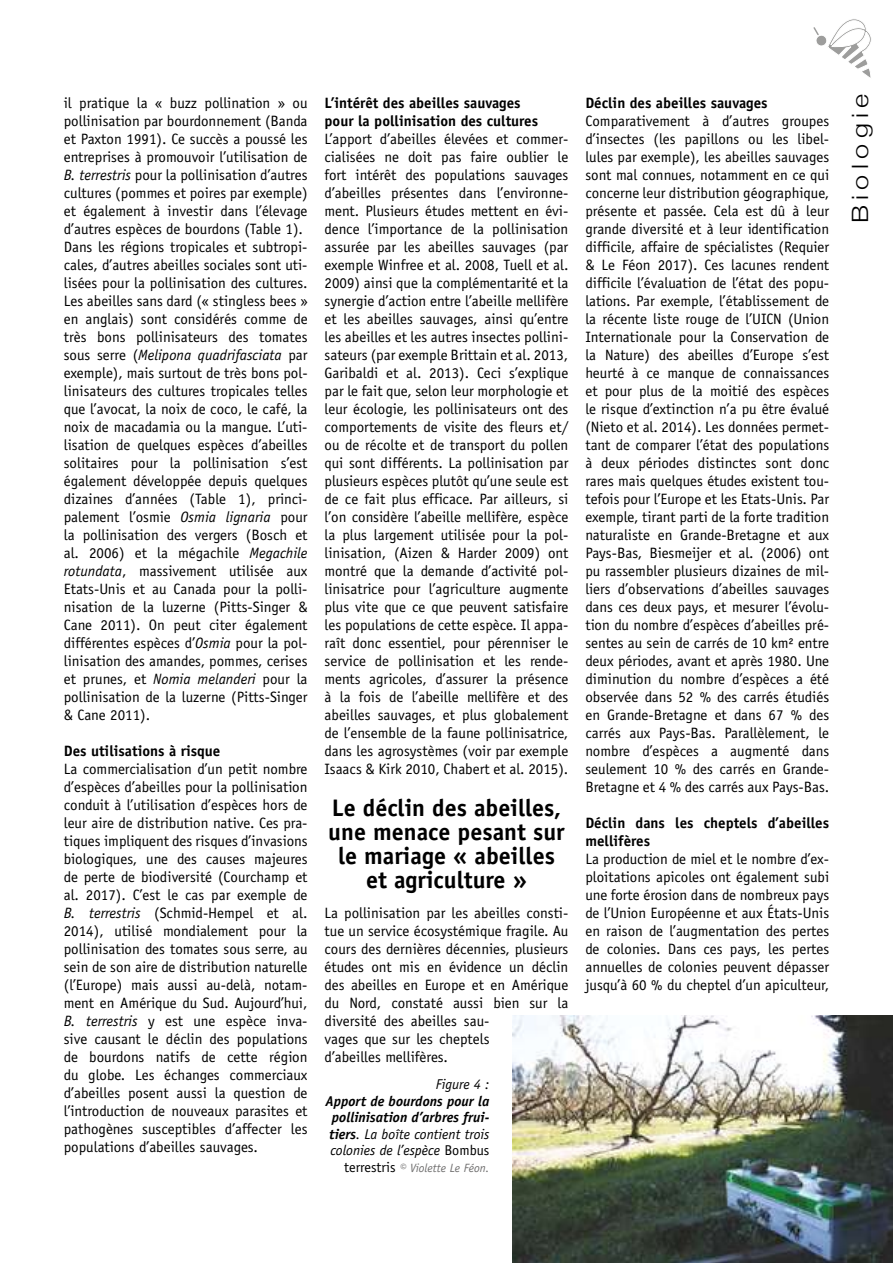
<style>
.page{position:relative;width:893px;height:1263px;background:#fff}
.page>*{position:absolute;margin:0;border:0;box-sizing:border-box;transform-origin:0 0}
.t1{font:700 24px/24px "Officina Sans";color:#000;text-align:center}
.t2{font:300 22.5px "Helvetica Neue";letter-spacing:.2em;color:#000;scale:1.2 1}
.t3{font:15px/18px "Officina Sans";color:#000;text-align:justify}
.t4{font:700 15px/18px "Officina Sans";color:#000}
.t5{font:italic 700 14.25px/16.5px "Officina Sans";color:#000;text-align:justify}
.t6{font:italic 14.25px "Officina Sans";color:#000}
.t7{font:italic 12px "Officina Sans";color:#706f6f}
.s1{font-style:italic}
.s2{font-weight:400}
.s3{font-weight:400;font-style:normal}
.s4{font-style:normal;font-size:14.25px;color:#000}
</style>
<div class="page">
<svg style="left:813px;top:19px;width:58px;height:59px"></svg>
<img style="left:512px;top:1015px;width:381px;height:248px">
<p class="t3" style="left:64px;top:94px;width:245px;text-align:left">il pratique la « buzz pollination » ou pollinisation par bourdonnement (Banda et Paxton 1991). Ce succès a poussé les entreprises à promouvoir l’utilisation de <span class="s1">B. terrestris</span> pour la pollinisation d’autres cultures (pommes et poires par exemple) et également à investir dans l’élevage d’autres espèces de bourdons (Table 1).<br>Dans les régions tropicales et subtropi&shy;cales, d’autres abeilles sociales sont uti&shy;lisées pour la pollinisation des cultures.<br>Les abeilles sans dard (« stingless bees » en anglais) sont considérés comme de très bons pollinisateurs des tomates sous serre (<span class="s1">Melipona quadrifasciata</span> par exemple), mais surtout de très bons pol&shy;linisateurs des cultures tropicales telles que l’avocat, la noix de coco, le café, la noix de macadamia ou la mangue. L’uti&shy;lisation de quelques espèces d’abeilles solitaires pour la pollinisation s’est également développée depuis quelques dizaines d’années (Table 1), princi&shy;palement l’osmie <span class="s1">Osmia lignaria</span> pour la pollinisation des vergers (Bosch et al. 2006) et la mégachile <span class="s1">Megachile rotundata</span>, massivement utilisée aux Etats-Unis et au Canada pour la polli&shy;nisation de la luzerne (Pitts-Singer &amp; Cane 2011). On peut citer également différentes espèces d’<span class="s1">Osmia</span> pour la pol&shy;linisation des amandes, pommes, cerises et prunes, et <span class="s1">Nomia melanderi</span> pour la pollinisation de la luzerne (Pitts-Singer &amp; Cane 2011).</p>
<p class="t4" style="left:64px;top:742px;width:158px">Des utilisations à risque</p>
<p class="t3" style="left:64px;top:760px;width:245px">La commercialisation d’un petit nombre d’espèces d’abeilles pour la pollinisation conduit à l’utilisation d’espèces hors de leur aire de distribution native. Ces pra&shy;tiques impliquent des risques d’invasions biologiques, une des causes majeures de perte de biodiversité (Courchamp et al. 2017). C’est le cas par exemple de <span class="s1">B. terrestris</span> (Schmid-Hempel et al.<br>2014), utilisé mondialement pour la pollinisation des tomates sous serre, au sein de son aire de distribution naturelle (l’Europe) mais aussi au-delà, notam&shy;ment en Amérique du Sud. Aujourd’hui, <span class="s1">B. terrestris</span> y est une espèce inva&shy;sive causant le déclin des populations de bourdons natifs de cette région du globe. Les échanges commerciaux d’abeilles posent aussi la question de l’introduction de nouveaux parasites et pathogènes susceptibles d’affecter les populations d’abeilles sauvages.</p>
<p class="t4" style="left:325px;top:94px;width:215px">L’intérêt des abeilles sauvages pour la pollinisation des cultures</p>
<p class="t3" style="left:325px;top:130px;width:245px">L’apport d’abeilles élevées et commer&shy;cialisées ne doit pas faire oublier le fort intérêt des populations sauvages d’abeilles présentes dans l’environne&shy;ment. Plusieurs études mettent en évi&shy;dence l’importance de la pollinisation assurée par les abeilles sauvages (par exemple Winfree et al. 2008, Tuell et al.<br>2009) ainsi que la complémentarité et la synergie d’action entre l’abeille mellifère et les abeilles sauvages, ainsi qu’entre les abeilles et les autres insectes pollini&shy;sateurs (par exemple Brittain et al. 2013, Garibaldi et al. 2013). Ceci s’explique par le fait que, selon leur morphologie et leur écologie, les pollinisateurs ont des comportements de visite des fleurs et/ ou de récolte et de transport du pollen qui sont différents. La pollinisation par plusieurs espèces plutôt qu’une seule est de ce fait plus efficace. Par ailleurs, si l’on considère l’abeille mellifère, espèce la plus largement utilisée pour la pol&shy;linisation, (Aizen &amp; Harder 2009) ont montré que la demande d’activité pol&shy;linisatrice pour l’agriculture augmente plus vite que ce que peuvent satisfaire les populations de cette espèce. Il appa&shy;raît donc essentiel, pour pérenniser le service de pollinisation et les rende&shy;ments agricoles, d’assurer la présence à la fois de l’abeille mellifère et des abeilles sauvages, et plus globalement de l’ensemble de la faune pollinisatrice, dans les agrosystèmes (voir par exemple Isaacs &amp; Kirk 2010, Chabert et al. 2015).</p>
<h1 class="t1" style="left:328px;top:796px;width:238px">Le déclin des abeilles, une menace pesant sur le mariage « abeilles et agriculture »</h1>
<p class="t3" style="left:325px;top:904px;width:245px;text-align:left">La pollinisation par les abeilles consti&shy;tue un service écosystémique fragile. Au cours des dernières décennies, plusieurs études ont mis en évidence un déclin des abeilles en Europe et en Amérique du Nord, constaté aussi bien sur la diversité des abeilles sau-<br>vages que sur les cheptels<br>d’abeilles mellifères.</p>
<p class="t6" style="left:436px;top:1076px;width:55px">Figure 4 :</p>
<p class="t5" style="left:326px;top:1092px;width:165px">Apport de bourdons pour la pollinisation d’arbres frui&shy;tiers<span class="s2">. La boîte contient trois colonies de l’espèce</span> <span class="s3">Bombus</span></p>
<p class="t7" style="left:344px;top:1161px;width:147px"><span class="s4">terrestris</span> © Violette Le Féon.</p>
<p class="t4" style="left:585px;top:94px;width:184px">Déclin des abeilles sauvages</p>
<p class="t3" style="left:585px;top:112px;width:245px">Comparativement à d’autres groupes d’insectes (les papillons ou les libel&shy;lules par exemple), les abeilles sauvages sont mal connues, notamment en ce qui concerne leur distribution géographique, présente et passée. Cela est dû à leur grande diversité et à leur identification difficile, affaire de spécialistes (Requier &amp; Le Féon 2017). Ces lacunes rendent difficile l’évaluation de l’état des popu&shy;lations. Par exemple, l’établissement de la récente liste rouge de l’UICN (Union Internationale pour la Conservation de la Nature) des abeilles d’Europe s’est heurté à ce manque de connaissances et pour plus de la moitié des espèces le risque d’extinction n’a pu être évalué (Nieto et al. 2014). Les données permet&shy;tant de comparer l’état des populations à deux périodes distinctes sont donc rares mais quelques études existent tou&shy;tefois pour l’Europe et les Etats-Unis. Par exemple, tirant parti de la forte tradition naturaliste en Grande-Bretagne et aux Pays-Bas, Biesmeijer et al. (2006) ont pu rassembler plusieurs dizaines de mil&shy;liers d’observations d’abeilles sauvages dans ces deux pays, et mesurer l’évolu&shy;tion du nombre d’espèces d’abeilles pré&shy;sentes au sein de carrés de 10 km² entre deux périodes, avant et après 1980. Une diminution du nombre d’espèces a été observée dans 52 % des carrés étudiés en Grande-Bretagne et dans 67 % des carrés aux Pays-Bas. Parallèlement, le nombre d’espèces a augmenté dans seulement 10 % des carrés en Grande-Bretagne et 4 % des carrés aux Pays-Bas.</p>
<p class="t4" style="left:585px;top:814px;width:245px">Déclin dans les cheptels d’abeilles mellifères</p>
<p class="t3" style="left:585px;top:850px;width:245px">La production de miel et le nombre d’ex&shy;ploitations apicoles ont également subi une forte érosion dans de nombreux pays de l’Union Européenne et aux États-Unis en raison de l’augmentation des pertes de colonies. Dans ces pays, les pertes annuelles de colonies peuvent dépasser jusqu’à 60 % du cheptel d’un apiculteur,</p>
<h2 class="t2" style="left:842px;top:223px;width:110px;rotate:-90deg">Biologie</h2>
</div>
